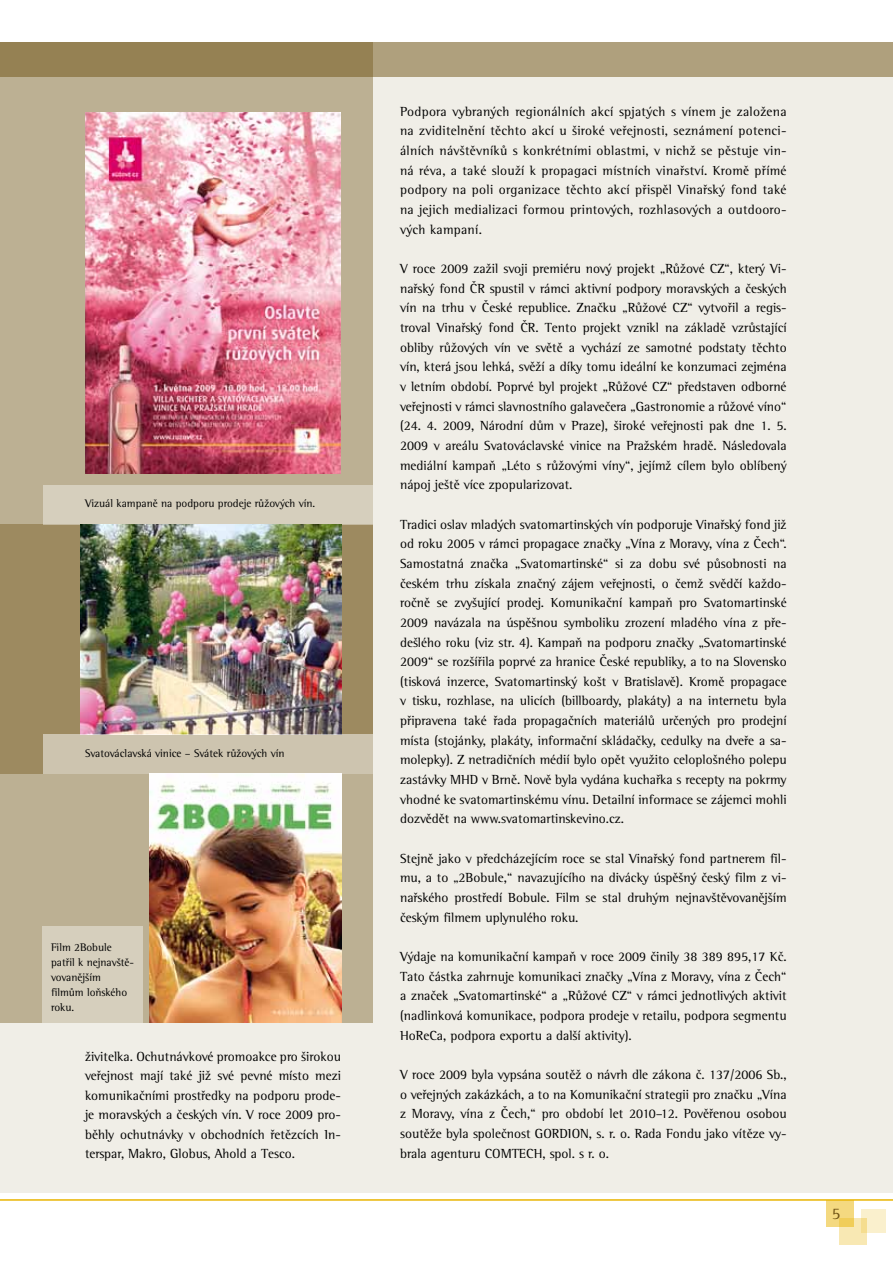
<style>
.page{position:relative;width:893px;height:1263px;background:#fff}
.page>*{position:absolute;margin:0;border:0;box-sizing:border-box;transform-origin:0 0}
.t1{font:16.5px "Rotis Semi Serif Pro";color:#6f5213}
.t2{font:13.5px/19.6px "Rotis Semi Serif Pro";color:#000;text-align:justify}
.t3{font:11.25px/15px "Rotis Semi Serif Pro";color:#000}
</style>
<div class="page">
<div style="left:0;top:43px;width:893px;height:1150px;background:#f0eee7"></div>
<div style="left:0;top:43px;width:373px;height:980px;background:#bcb093"></div>
<div style="left:0;top:524px;width:373px;height:250px;background:#9d8a60"></div>
<div style="left:826px;top:1200px;width:28px;height:26px;background:#f4d980"></div>
<svg style="left:839px;top:1218px;width:28px;height:26px"></svg>
<svg style="left:861px;top:1209px;width:24px;height:23px"></svg>
<svg style="left:0;top:43px;width:893px;height:34px;background:#a4936b"></svg>
<img style="left:85px;top:112px;width:256px;height:362px">
<hr style="left:0;top:1199px;width:893px;height:2px;background:#e9b400">
<div style="left:43px;top:485px;width:330px;height:39px;background:#d6cfbd"></div>
<img style="left:81px;top:524px;width:261px;height:210px">
<img style="left:149px;top:774px;width:193px;height:249px">
<div style="left:43px;top:926px;width:100px;height:97px;background:#d6cfbd"></div>
<div style="left:43px;top:734px;width:330px;height:40px;background:#cdc4af"></div>
<p class="t3" style="left:85px;top:496px;width:232px">Vizuál kampaně na podporu prodeje růžových vín.</p>
<p class="t3" style="left:85px;top:745px;width:201px">Svatováclavská vinice – Svátek růžových vín</p>
<p class="t3" style="left:51px;top:939px;width:85px">Film 2Bobule patřil k nejnavště&shy;vovanějším filmům loňského roku.</p>
<p class="t2" style="left:85px;top:1046px;width:258px">živitelka. Ochutnávkové promoakce pro širokou veřejnost mají také již své pevné místo mezi komunikačními prostředky na podporu prode&shy;je moravských a českých vín. V roce 2009 pro&shy;běhly ochutnávky v obchodních řetězcích In&shy;terspar, Makro, Globus, Ahold a Tesco.</p>
<p class="t2" style="left:400px;top:101px;width:388px">Podpora vybraných regionálních akcí spjatých s vínem je založena na zviditelnění těchto akcí u široké veřejnosti, seznámení potenci&shy;álních návštěvníků s konkrétními oblastmi, v nichž se pěstuje vin&shy;ná réva, a také slouží k propagaci místních vinařství. Kromě přímé podpory na poli organizace těchto akcí přispěl Vinařský fond také na jejich medializaci formou printových, rozhlasových a outdooro&shy;vých kampaní.</p>
<p class="t2" style="left:400px;top:259px;width:388px">V roce 2009 zažil svoji premiéru nový projekt „Růžové CZ“, který Vi&shy;nařský fond ČR spustil v rámci aktivní podpory moravských a českých vín na trhu v České republice. Značku „Růžové CZ“ vytvořil a regis&shy;troval Vinařský fond ČR. Tento projekt vznikl na základě vzrůstající obliby růžových vín ve světě a vychází ze samotné podstaty těchto vín, která jsou lehká, svěží a díky tomu ideální ke konzumaci zejména v letním období. Poprvé byl projekt „Růžové CZ“ představen odborné veřejnosti v rámci slavnostního galavečera „Gastronomie a růžové víno“ (24. 4. 2009, Národní dům v Praze), široké veřejnosti pak dne 1. 5.<br>2009 v areálu Svatováclavské vinice na Pražském hradě. Následovala mediální kampaň „Léto s růžovými víny“, jejímž cílem bylo oblíbený nápoj ještě více zpopularizovat.</p>
<p class="t2" style="left:400px;top:514px;width:388px">Tradici oslav mladých svatomartinských vín podporuje Vinařský fond již od roku 2005 v rámci propagace značky „Vína z Moravy, vína z Čech“.<br>Samostatná značka „Svatomartinské“ si za dobu své působnosti na českém trhu získala značný zájem veřejnosti, o čemž svědčí každo&shy;ročně se zvyšující prodej. Komunikační kampaň pro Svatomartinské 2009 navázala na úspěšnou symboliku zrození mladého vína z pře&shy;dešlého roku (viz str. 4). Kampaň na podporu značky „Svatomartinské 2009“ se rozšířila poprvé za hranice České republiky, a to na Slovensko (tisková inzerce, Svatomartinský košt v Bratislavě). Kromě propagace v tisku, rozhlase, na ulicích (billboardy, plakáty) a na internetu byla připravena také řada propagačních materiálů určených pro prodejní místa (stojánky, plakáty, informační skládačky, cedulky na dveře a sa&shy;molepky). Z netradičních médií bylo opět využito celoplošného polepu zastávky MHD v Brně. Nově byla vydána kuchařka s recepty na pokrmy vhodné ke svatomartinskému vínu. Detailní informace se zájemci mohli dozvědět na www.svatomartinskevino.cz.</p>
<p class="t2" style="left:400px;top:848px;width:388px">Stejně jako v předcházejícím roce se stal Vinařský fond partnerem fil&shy;mu, a to „2Bobule,“ navazujícího na divácky úspěšný český film z vi&shy;nařského prostředí Bobule. Film se stal druhým nejnavštěvovanějším českým filmem uplynulého roku.</p>
<p class="t2" style="left:400px;top:947px;width:388px">Výdaje na komunikační kampaň v roce 2009 činily 38 389 895,17 Kč.<br>Tato částka zahrnuje komunikaci značky „Vína z Moravy, vína z Čech“ a značek „Svatomartinské“ a „Růžové CZ“ v rámci jednotlivých aktivit (nadlinková komunikace, podpora prodeje v retailu, podpora segmentu HoReCa, podpora exportu a další aktivity).</p>
<p class="t2" style="left:400px;top:1064px;width:388px">V roce 2009 byla vypsána soutěž o návrh dle zákona č. 137/2006 Sb., o veřejných zakázkách, a to na Komunikační strategii pro značku „Vína z Moravy, vína z Čech,“ pro období let 2010–12. Pověřenou osobou soutěže byla společnost GORDION, s. r. o. Rada Fondu jako vítěze vy&shy;brala agenturu COMTECH, spol. s r. o.</p>
<p class="t1" style="left:832px;top:1203px;width:10px">5</p>
</div>
